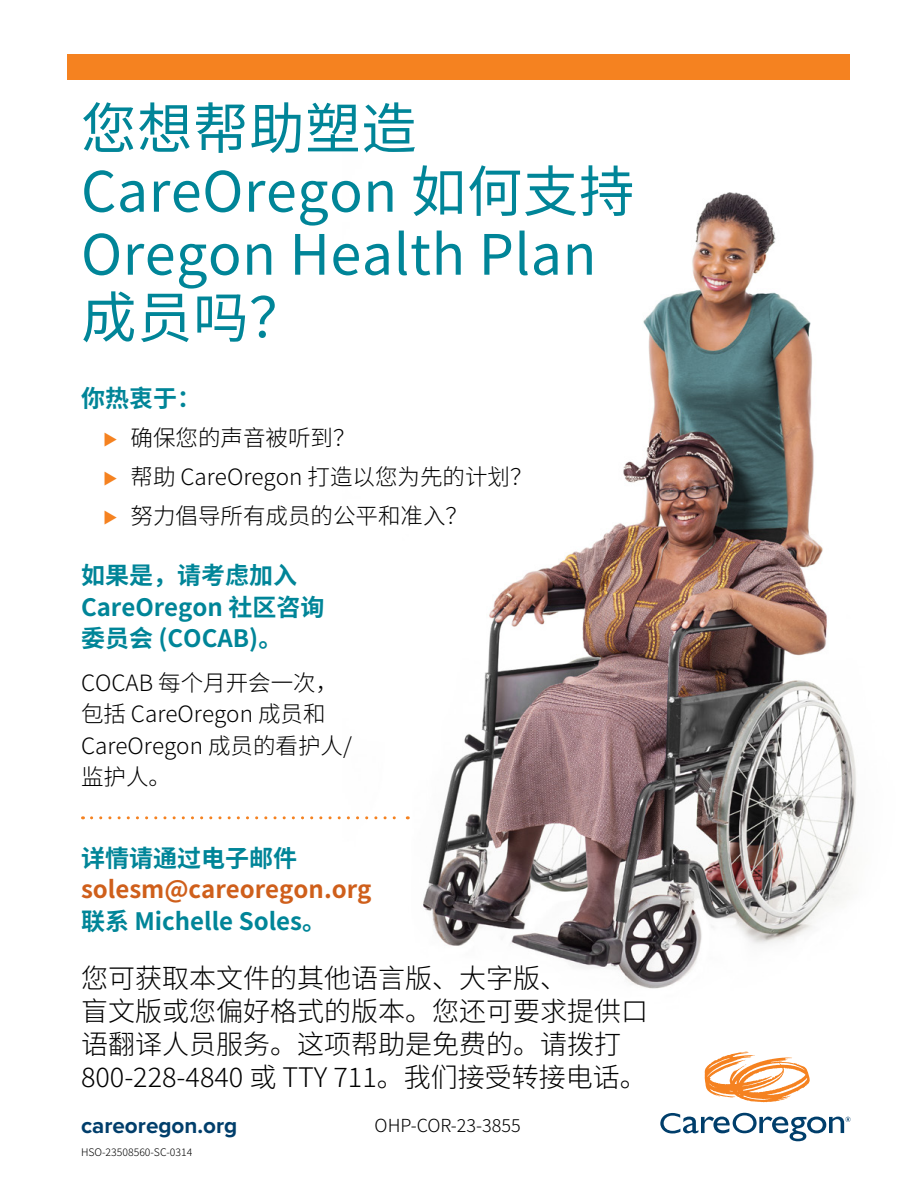
<style>
.page{position:relative;width:918px;height:1188px;background:#fff}
.page>*{position:absolute;margin:0;border:0;box-sizing:border-box;transform-origin:0 0}
.t1{font:55.5px/63px "Noto Sans SC";letter-spacing:.01em;color:#008598}
.t2{font:300 27px/33px "Noto Sans SC";color:#000}
.t3{font:700 24px/31.5px "Noto Sans SC";color:#008598}
.t4{font:700 24px "Noto Sans SC";color:#cf5f1b}
.t5{font:300 22.5px/31.5px "Noto Sans SC";color:#000}
.t6{font:700 22.5px "Proxima Nova";color:#003e6b}
.t7{font:300 18px "Noto Sans SC";color:#000}
.t8{font:300 10.5px "Noto Sans SC";color:#000}
.s1{font-family:"Proxima Nova";font-weight:600;color:#f58220}
</style>
<div class="page">
<img style="left:347px;top:192px;width:509px;height:797px">
<div style="left:68px;top:54px;width:782px;height:26px;background:#f58220"></div>
<svg style="left:705px;top:1052px;width:105px;height:50px"></svg>
<svg style="left:660px;top:1113px;width:191px;height:28px"></svg>
<svg style="left:92px;top:816px;width:316px;height:3px"></svg>
<h1 class="t1" style="left:81px;top:98px;width:555px">您想帮助塑造<br>CareOregon 如何支持<br>Oregon Health Plan成员吗？</h1>
<p class="t3" style="left:81px;top:383px;width:121px">你热衷于：</p>
<p class="t5" style="left:104px;top:418px;width:431px;line-height:39px"><span class="s1">⊲</span> 确保您的声音被听到？<br><span class="s1">⊲</span> 帮助 CareOregon 打造以您为先的计划？<span class="s1">⊲</span> 努力倡导所有成员的公平和准入？</p>
<p class="t3" style="left:81px;top:560px;width:245px">如果是，请考虑加入<br>CareOregon 社区咨询委员会 (COCAB)。</p>
<p class="t5" style="left:81px;top:667px;width:272px">COCAB 每个月开会一次，包括 CareOregon 成员和<br>CareOregon 成员的看护人/监护人。</p>
<p class="t3" style="left:81px;top:843px;width:217px">详情请通过电子邮件</p>
<p class="t4" style="left:81px;top:876px;width:292px">solesm@careoregon.org</p>
<p class="t3" style="left:81px;top:906px;width:247px">联系 Michelle Soles。</p>
<p class="t2" style="left:81px;top:963px;width:568px">您可获取本文件的其他语言版、大字版、<br>盲文版或您偏好格式的版本。您还可要求提供口语翻译人员服务。这项帮助是免费的。请拨打<br>800-228-4840 或 TTY 711。我们接受转接电话。</p>
<p class="t6" style="left:81px;top:1109px;width:158px">careoregon.org</p>
<p class="t8" style="left:81px;top:1146px;width:113px">HSO-23508560-SC-0314</p>
<p class="t7" style="left:375px;top:1116px;width:148px">OHP-COR-23-3855</p>
</div>
